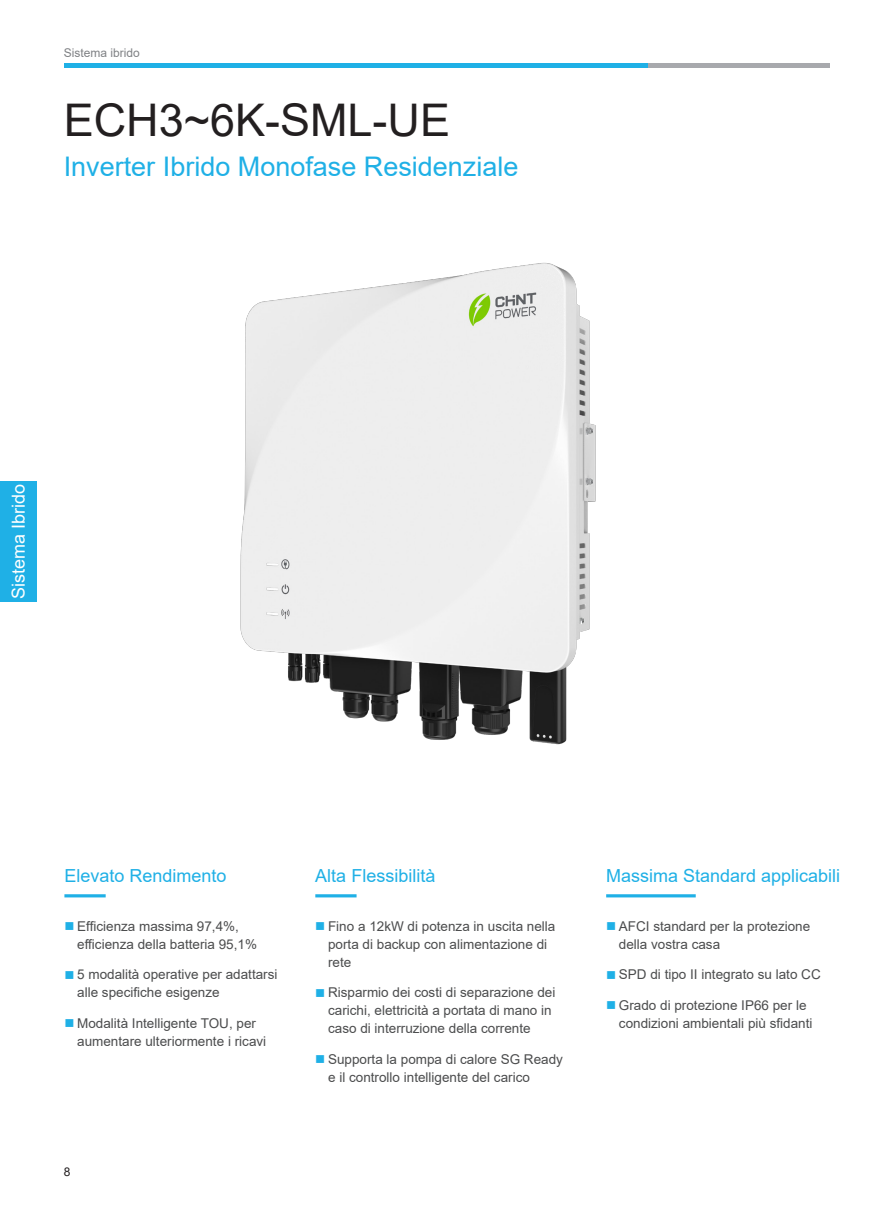
<style>
.page{position:relative;width:893px;height:1212px;background:#fff}
.page>*{position:absolute;margin:0;border:0;box-sizing:border-box;transform-origin:0 0}
.大标题{font:45px "Arial";color:#231f20}
.副标题蓝色{font:27px "Arial";color:#1fb0e6}
.浅蓝色特点{font:18px "Arial";color:#1fb0e6}
.一级标题{font:18px "Arial";color:#fff}
.t1{font:13.5px/18px "Arial";color:#4b4c4d}
.t2{font:12px "Arial";color:#808285}
.t3{font:12px "Arial";color:#231f20}
</style>
<div class="page">
<hr style="left:64px;top:64px;width:585px;height:4px;background:#1fb0e6">
<hr style="left:648px;top:64px;width:181px;height:4px;background:#a8a9ad">
<div style="left:0;top:481px;width:37px;height:121px;background:#1fb0e6"></div>
<hr style="left:64px;top:894px;width:42px;height:3px;background:#1fb0e6">
<hr style="left:315px;top:894px;width:42px;height:3px;background:#1fb0e6">
<hr style="left:606px;top:894px;width:90px;height:3px;background:#1fb0e6">
<img style="left:240px;top:262px;width:356px;height:483px">
<p class="t2" style="left:64px;top:45px;width:78px">Sistema ibrido</p>
<p class="大标题" style="left:64px;top:90px;width:388px">ECH3~6K-SML-UE</p>
<p class="副标题蓝色" style="left:64px;top:148px;width:456px">Inverter Ibrido Monofase Residenziale</p>
<p class="一级标题" style="left:6px;top:599px;width:117px;rotate:-90deg">Sistema Ibrido</p>
<p class="浅蓝色特点" style="left:64px;top:863px;width:164px">Elevato Rendimento</p>
<p class="t1" style="left:77px;top:917px;width:181px">Efficienza massima 97,4%, efficienza della batteria 95,1%</p>
<p class="t1" style="left:77px;top:965px;width:202px">5 modalità operative per adattarsi alle specifiche esigenze</p>
<p class="t1" style="left:77px;top:1014px;width:191px">Modalità Intelligente TOU, per aumentare ulteriormente i ricavi</p>
<p class="t3" style="left:64px;top:1163px;width:8px">8</p>
<p class="浅蓝色特点" style="left:315px;top:863px;width:122px">Alta Flessibilità</p>
<p class="浅蓝色特点" style="left:606px;top:863px;width:236px">Massima Standard applicabili</p>
<p class="t1" style="left:328px;top:917px;width:229px">Fino a 12kW di potenza in uscita nella porta di backup con alimentazione di rete</p>
<p class="t1" style="left:328px;top:983px;width:229px">Risparmio dei costi di separazione dei carichi, elettricità a portata di mano in caso di interruzione della corrente</p>
<p class="t1" style="left:328px;top:1050px;width:236px">Supporta la pompa di calore SG Ready e il controllo intelligente del carico</p>
<p class="t1" style="left:619px;top:917px;width:193px">AFCI standard per la protezione della vostra casa</p>
<p class="t1" style="left:619px;top:965px;width:203px">SPD di tipo II integrato su lato CC</p>
<p class="t1" style="left:619px;top:996px;width:195px">Grado di protezione IP66 per le condizioni ambientali più sfidanti</p>
</div>
